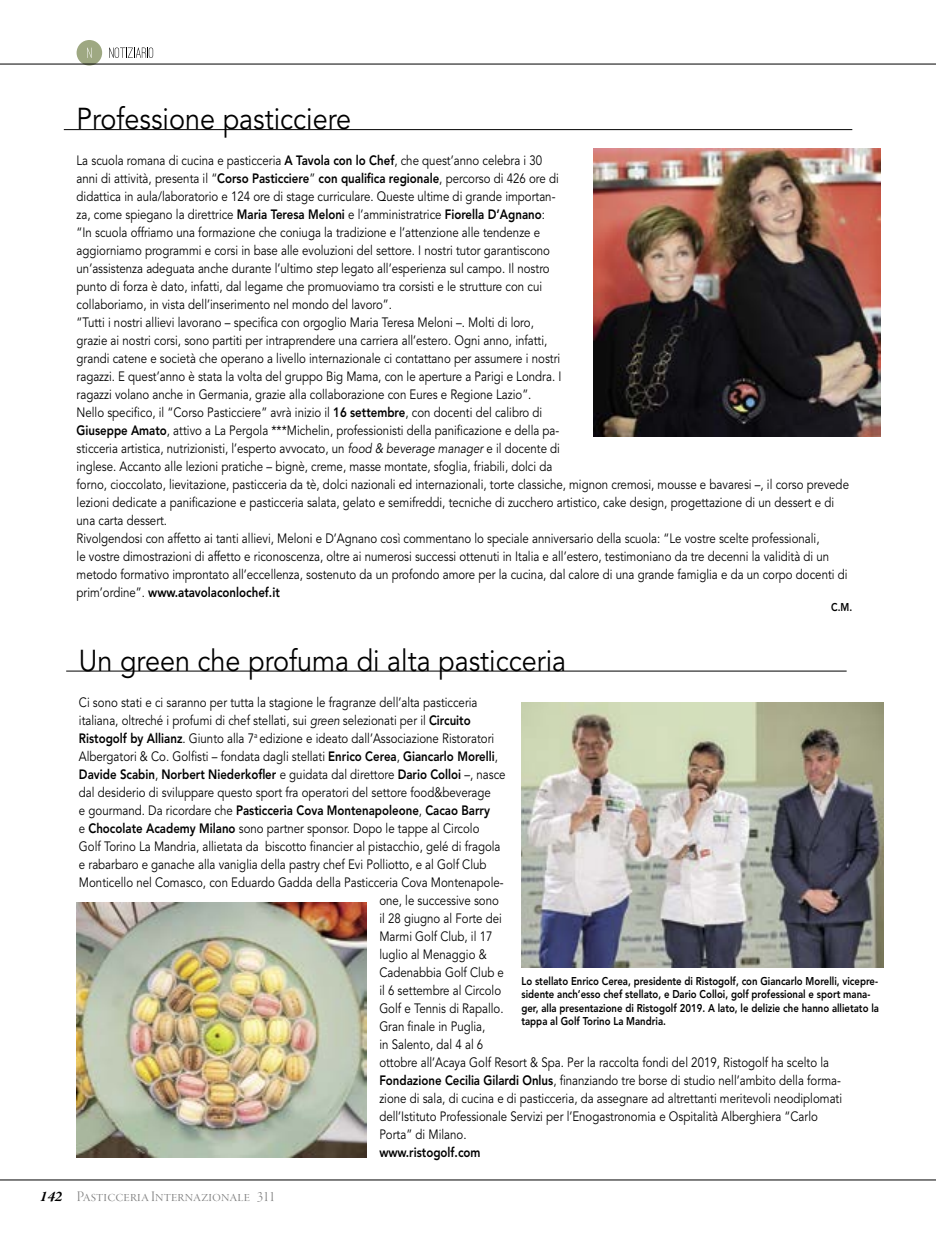
<style>
.page{position:relative;width:936px;height:1234px;background:#fff}
.page>*{position:absolute;margin:0;border:0;box-sizing:border-box;transform-origin:0 0}
.t1{font:30px "Avenir";color:#000;scale:.9 1}
.t2{font:15px "Garamond Premr Pro Lt Disp";letter-spacing:.01em;color:#7c7c7c}
.t3{font:13.5px/18px "Avenir";color:#000;scale:.85 1}
.t4{font:800 13.5px "Avenir";color:#000;scale:.85 1}
.t5{font:800 11.25px/13.5px "Avenir";color:#000;scale:.85 1}
.s1{font-weight:800}
.s2{font-style:italic}
.s3{font-weight:400}
.s4{font-family:"Garamond Premr Pro";font-weight:700;font-style:italic;color:#000}
</style>
<div class="page">
<svg style="left:109px;top:48px;width:44px;height:10px"></svg>
<div style="left:77px;top:40px;width:25px;height:26px;background:#9ea882;border-radius:50%"></div>
<svg style="left:87px;top:48px;width:5px;height:10px"></svg>
<hr style="left:0;top:1179px;width:935px;height:1px;background:#000">
<hr style="left:0;top:64px;width:935px;height:1px;background:#000">
<hr style="left:64px;top:129px;width:788px;height:1px;background:#000">
<img style="left:593px;top:149px;width:287px;height:287px">
<hr style="left:66px;top:670px;width:780px;height:1px;background:#000">
<img style="left:521px;top:702px;width:362px;height:264px">
<img style="left:77px;top:902px;width:289px;height:255px">
<p class="t1" style="left:77px;top:102px;width:306px">Professione pasticciere</p>
<p class="t3" style="left:77px;top:152px;width:910px">La scuola romana di cucina e pasticceria <span class="s1">A Tavola con lo Chef</span>, che quest’anno celebra i 30<br>anni di attività, presenta il “<span class="s1">Corso Pasticciere</span>” <span class="s1">con qualifica regionale</span>, percorso di 426 ore di<br>didattica in aula/laboratorio e 124 ore di stage curriculare. Queste ultime di grande importan-<br>za, come spiegano la direttrice <span class="s1">Maria Teresa Meloni</span> e l’amministratrice <span class="s1">Fiorella D’Agnano</span>:<br>“In scuola offriamo una formazione che coniuga la tradizione e l’attenzione alle tendenze e<br>aggiorniamo programmi e corsi in base alle evoluzioni del settore. I nostri tutor garantiscono<br>un’assistenza adeguata anche durante l’ultimo <span class="s2">step</span> legato all’esperienza sul campo. Il nostro<br>punto di forza è dato, infatti, dal legame che promuoviamo tra corsisti e le strutture con cui<br>collaboriamo, in vista dell’inserimento nel mondo del lavoro”.<br>“Tutti i nostri allievi lavorano – specifica con orgoglio Maria Teresa Meloni –. Molti di loro,<br>grazie ai nostri corsi, sono partiti per intraprendere una carriera all’estero. Ogni anno, infatti,<br>grandi catene e società che operano a livello internazionale ci contattano per assumere i nostri<br>ragazzi. E quest’anno è stata la volta del gruppo Big Mama, con le aperture a Parigi e Londra. I<br>ragazzi volano anche in Germania, grazie alla collaborazione con Eures e Regione Lazio”.<br>Nello specifico, il “Corso Pasticciere” avrà inizio il <span class="s1">16 settembre</span>, con docenti del calibro di<br><span class="s1">Giuseppe Amato</span>, attivo a La Pergola ***Michelin, professionisti della panificazione e della pa-<br>sticceria artistica, nutrizionisti, l’esperto avvocato, un <span class="s2">food &amp; beverage manager</span> e il docente di<br>inglese. Accanto alle lezioni pratiche – bignè, creme, masse montate, sfoglia, friabili, dolci da<br>forno, cioccolato, lievitazione, pasticceria da tè, dolci nazionali ed internazionali, torte classiche, mignon cremosi, mousse e bavaresi –, il corso prevede lezioni dedicate a panificazione e pasticceria salata, gelato e semifreddi, tecniche di zucchero artistico, cake design, progettazione di un dessert e di una carta dessert.<br>Rivolgendosi con affetto ai tanti allievi, Meloni e D’Agnano così commentano lo speciale anniversario della scuola: “Le vostre scelte professionali,<br>le vostre dimostrazioni di affetto e riconoscenza, oltre ai numerosi successi ottenuti in Italia e all’estero, testimoniano da tre decenni la validità di un metodo formativo improntato all’eccellenza, sostenuto da un profondo amore per la cucina, dal calore di una grande famiglia e da un corpo docenti di prim’ordine”. <span class="s1">www.atavolaconlochef.it</span></p>
<p class="t5" style="left:831px;top:600px;width:26px">C.M.</p>
<p class="t1" style="left:79px;top:643px;width:543px">Un green che profuma di alta pasticceria</p>
<p class="t3" style="left:79px;top:693px;width:470px">Ci sono stati e ci saranno per tutta la stagione le fragranze dell’alta pasticceria</p>
<p class="t3" style="left:79px;top:711px;width:462px">italiana, oltreché i profumi di chef stellati, sui <span class="s2">green</span> selezionati per il <span class="s1">Circuito</span></p>
<p class="t3" style="left:79px;top:729px;width:490px"><span class="s1">Ristogolf by Allianz</span>. Giunto alla 7<sup>a</sup> edizione e ideato dall’Associazione Ristoratori</p>
<p class="t3" style="left:79px;top:747px;width:494px">Albergatori &amp; Co. Golfisti – fondata dagli stellati <span class="s1">Enrico Cerea</span>, <span class="s1">Giancarlo Morelli</span>,</p>
<p class="t4" style="left:79px;top:766px;width:503px">Davide Scabin<span class="s3">,</span> Norbert Niederkofler <span class="s3">e guidata dal direttore</span> Dario Colloi <span class="s3">–, nasce</span></p>
<p class="t3" style="left:79px;top:783px;width:486px">dal desiderio di sviluppare questo sport fra operatori del settore food&amp;beverage</p>
<p class="t4" style="left:79px;top:802px;width:485px"><span class="s3">e gourmand. Da ricordare che</span> Pasticceria Cova Montenapoleone<span class="s3">,</span> Cacao Barry</p>
<p class="t3" style="left:79px;top:819px;width:473px">e <span class="s1">Chocolate Academy Milano</span> sono partner sponsor. Dopo le tappe al Circolo</p>
<p class="t3" style="left:79px;top:837px;width:497px">Golf Torino La Mandria, allietata da biscotto financier al pistacchio, gelé di fragola</p>
<p class="t3" style="left:79px;top:855px;width:481px">e rabarbaro e ganache alla vaniglia della pastry chef Evi Polliotto, e al Golf Club</p>
<p class="t3" style="left:79px;top:873px;width:501px">Monticello nel Comasco, con Eduardo Gadda della Pasticceria Cova Montenapole-</p>
<p class="t3" style="left:379px;top:891px;width:142px">one, le successive sono</p>
<p class="t3" style="left:379px;top:909px;width:146px">il 28 giugno al Forte dei</p>
<p class="t3" style="left:379px;top:927px;width:134px">Marmi Golf Club, il 17</p>
<p class="t3" style="left:379px;top:945px;width:128px">luglio al Menaggio &amp;</p>
<p class="t3" style="left:379px;top:963px;width:148px">Cadenabbia Golf Club e</p>
<p class="t3" style="left:379px;top:981px;width:145px">il 6 settembre al Circolo</p>
<p class="t3" style="left:379px;top:999px;width:148px">Golf e Tennis di Rapallo.</p>
<p class="t3" style="left:379px;top:1017px;width:126px">Gran finale in Puglia,</p>
<p class="t3" style="left:379px;top:1035px;width:124px">in Salento, dal 4 al 6</p>
<p class="t3" style="left:379px;top:1053px;width:530px">ottobre all’Acaya Golf Resort &amp; Spa. Per la raccolta fondi del 2019, Ristogolf ha scelto la</p>
<p class="t3" style="left:379px;top:1071px;width:544px"><span class="s1">Fondazione Cecilia Gilardi Onlus</span>, finanziando tre borse di studio nell’ambito della forma-</p>
<p class="t3" style="left:379px;top:1089px;width:546px">zione di sala, di cucina e di pasticceria, da assegnare ad altrettanti meritevoli neodiplomati</p>
<p class="t3" style="left:379px;top:1107px;width:517px">dell’Istituto Professionale Servizi per l’Enogastronomia e Ospitalità Alberghiera “Carlo</p>
<p class="t3" style="left:379px;top:1125px;width:104px">Porta” di Milano.</p>
<p class="t4" style="left:379px;top:1143px;width:120px">www.ristogolf.com</p>
<p class="t5" style="left:521px;top:973px;width:422px">Lo stellato Enrico Cerea, presidente di Ristogolf, con Giancarlo Morelli, vicepre&shy;sidente anch’esso chef stellato, e Dario Colloi, golf professional e sport mana&shy;ger, alla presentazione di Ristogolf 2019. A lato, le delizie che hanno allietato la tappa al Golf Torino La Mandria.</p>
<p class="t2" style="left:40px;top:1187px;width:237px"><span class="s4">142</span> Pasticceria Internazionale 311</p>
</div>
